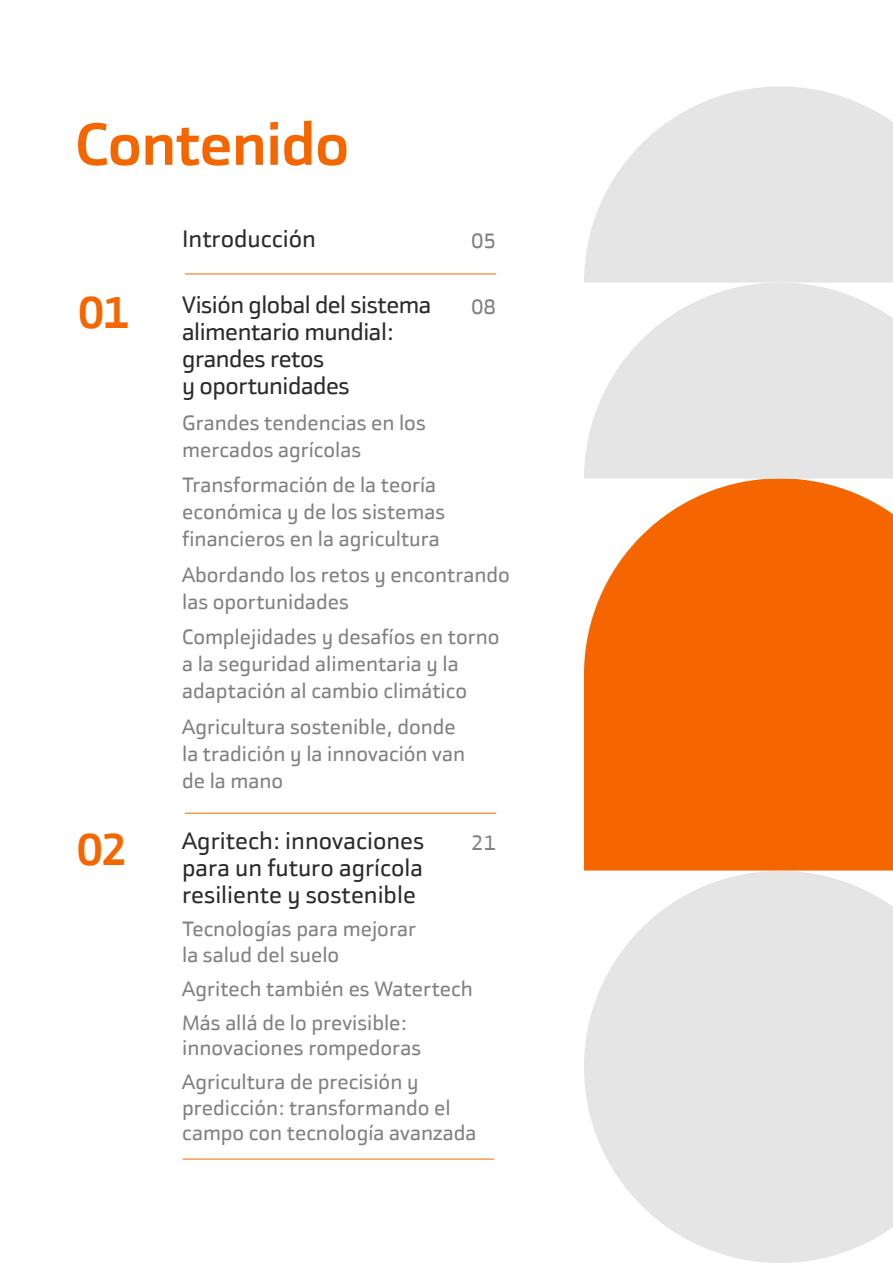
<style>
.page{position:relative;width:893px;height:1263px;background:#fff}
.page>*{position:absolute;margin:0;border:0;box-sizing:border-box;transform-origin:0 0}
.Título_capítulo{font:700 60px "Bankinter Sans";letter-spacing:-.01em;color:#f56600}
.t1{font:700 45px "Bankinter Sans";color:#f56600}
.t2{font:24px/27px "Bankinter Sans";letter-spacing:-.005em;color:#2b2b2b}
.t3{font:21px/27px "Bankinter Sans";color:#818181}
</style>
<div class="page">
<svg style="left:584px;top:479px;width:309px;height:391px;background:#f57214"></svg>
<svg style="left:584px;top:283px;width:309px;height:196px;fill:#e5e5e5"></svg>
<svg style="left:584px;top:86px;width:309px;height:197px;fill:#e5e5e5"></svg>
<svg style="left:584px;top:871px;width:309px;height:392px;fill:#e5e5e5"></svg>
<hr style="left:185px;top:274px;width:311px;height:1px;background:#f56600">
<hr style="left:185px;top:813px;width:311px;height:1px;background:#f56600">
<hr style="left:183px;top:1159px;width:311px;height:1px;background:#f56600">
<p class="Título_capítulo" style="left:75px;top:107px;width:276px">Contenido</p>
<p class="t2" style="left:182px;top:225px;width:135px">Introducción</p>
<p class="t3" style="left:471px;top:227px;width:27px">05</p>
<p class="t1" style="left:78px;top:285px;width:53px">01</p>
<p class="t2" style="left:182px;top:291px;width:251px">Visión global del sistema alimentario mundial: grandes retos<br>y oportunidades</p>
<p class="t3" style="left:471px;top:293px;width:27px">08</p>
<p class="t3" style="left:182px;top:409px;width:245px">Grandes tendencias en los mercados agrícolas</p>
<p class="t3" style="left:182px;top:471px;width:265px">Transformación de la teoría económica y de los sistemas financieros en la agricultura</p>
<p class="t3" style="left:182px;top:561px;width:329px">Abordando los retos y encontrando las oportunidades</p>
<p class="t3" style="left:182px;top:623px;width:319px">Complejidades y desafíos en torno a la seguridad alimentaria y la adaptación al cambio climático</p>
<p class="t3" style="left:182px;top:713px;width:285px">Agricultura sostenible, donde la tradición y la innovación van de la mano</p>
<p class="t1" style="left:77px;top:822px;width:53px">02</p>
<p class="t2" style="left:182px;top:828px;width:244px;text-align:justify">Agritech: innovaciones para un futuro agrícola resiliente y sostenible</p>
<p class="t3" style="left:471px;top:830px;width:27px">21</p>
<p class="t3" style="left:182px;top:916px;width:235px;line-height:25.5px">Tecnologías para mejorar la salud del suelo</p>
<p class="t3" style="left:182px;top:975px;width:292px">Agritech también es Watertech</p>
<p class="t3" style="left:182px;top:1010px;width:240px;line-height:25.5px">Más allá de lo previsible: innovaciones rompedoras</p>
<p class="t3" style="left:182px;top:1069px;width:296px;line-height:25.5px">Agricultura de precisión y predicción: transformando el campo con tecnología avanzada</p>
</div>
